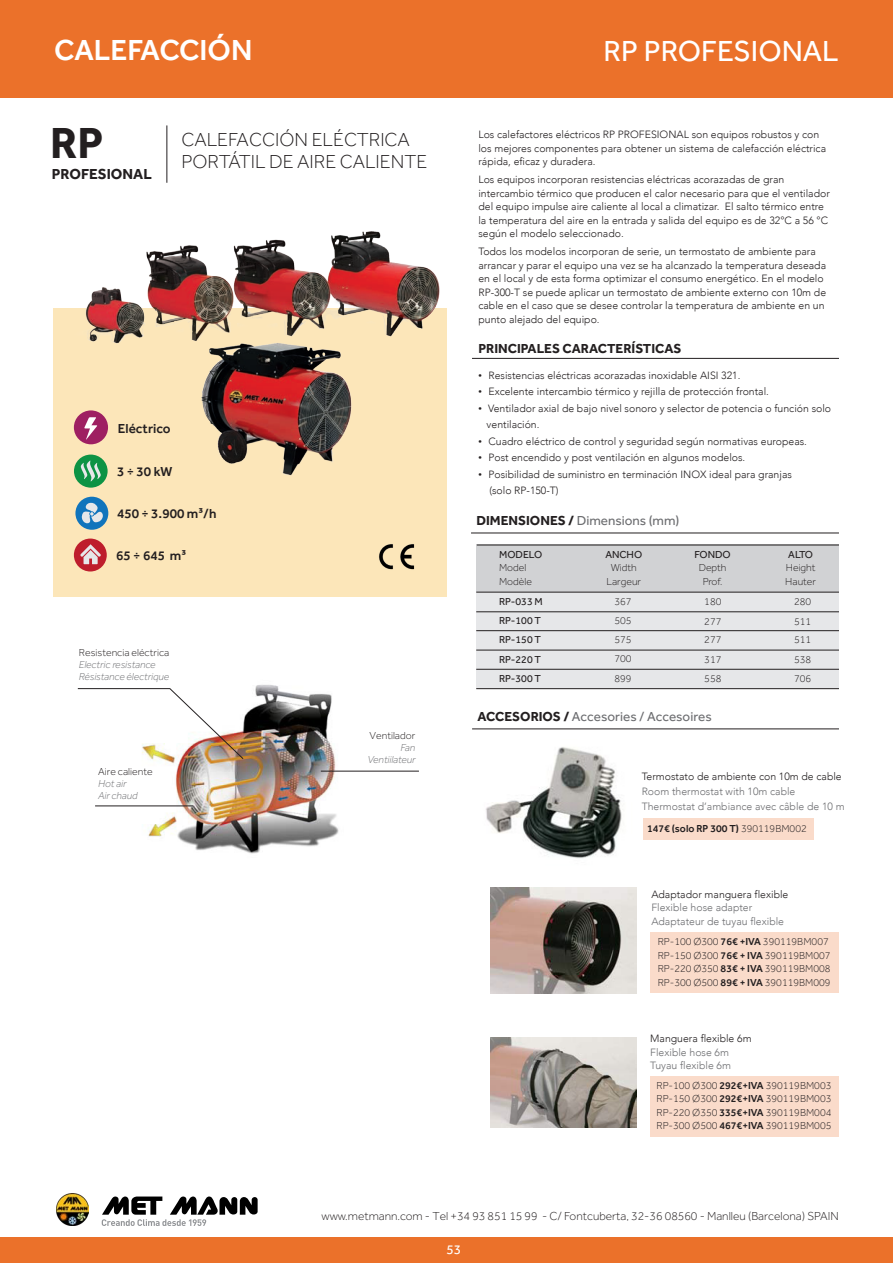
<style>
.page{position:relative;width:893px;height:1263px;background:#fff}
.page>*{position:absolute;margin:0;border:0;box-sizing:border-box;transform-origin:0 0}
.t1{font:700 45px "Effra";color:#231f20}
.t2{font:30px "Effra";color:#fff}
.t3{font:500 30px "Effra";color:#fff}
.t4{font:300 19.5px/22.5px "Effra";color:#231f20}
.t5{font:700 15px "Effra";color:#231f20}
.t6{font:13.5px "Effra";color:#6c6d70}
.t7{font:500 13.5px "Effra";color:#231f20}
.t8{font:700 13.5px "Effra";color:#231f20}
.t9{font:13.5px "Effra";color:#fff}
.t10{font:300 12px "Effra";color:#231f20}
.t11{font:300 10.5px/13.5px "Avenir";color:#231f20}
.t12{font:300 10.5px/13.5px "Effra";color:#231f20}
.t13{font:300 10.5px "Avenir";color:#6c6d70}
.t14{font:italic 300 10.5px/12px "Effra";color:#6c6d70}
.t15{font:10.5px "Effra";color:#231f20}
.t16{font:500 10.5px "Effra";color:#231f20}
.s1{font-family:"Effra";font-size:12px}
.s2{font-weight:700;color:#231f20}
.s3{font-weight:300}
.s4{font-weight:500}
</style>
<div class="page">
<div style="left:0;top:1238px;width:893px;height:25px;background:#eb712a"></div>
<div style="left:0;top:0;width:893px;height:98px;background:#eb712a"></div>
<svg style="left:102px;top:1196px;width:156px;height:30px"></svg>
<img style="left:56px;top:1193px;width:33px;height:33px">
<div style="left:650px;top:1076px;width:189px;height:60px;background:#fadbca"></div>
<div style="left:650px;top:932px;width:189px;height:61px;background:#fadbca"></div>
<div style="left:643px;top:819px;width:170px;height:21px;background:#fadbca"></div>
<div style="left:53px;top:308px;width:393px;height:289px;background:#fce6b9"></div>
<hr style="left:166px;top:125px;width:1px;height:58px;background:#231f20">
<img style="left:73px;top:231px;width:374px;height:247px">
<img style="left:485px;top:747px;width:137px;height:112px">
<img style="left:490px;top:1037px;width:146px;height:91px">
<img style="left:490px;top:887px;width:146px;height:106px">
<div style="left:74px;top:410px;width:34px;height:34px;background:#9e1f62;border-radius:50%"></div>
<svg style="left:84px;top:417px;width:13px;height:23px"></svg>
<div style="left:75px;top:497px;width:33px;height:33px;background:#1074bc;border-radius:50%"></div>
<svg style="left:81px;top:502px;width:22px;height:22px"></svg>
<div style="left:74px;top:455px;width:34px;height:33px;background:#0d9344;border-radius:50%"></div>
<svg style="left:81px;top:460px;width:20px;height:22px"></svg>
<hr style="left:472px;top:358px;width:367px;height:1px;background:#231f20">
<div style="left:74px;top:538px;width:33px;height:33px;background:#be1d2c;border-radius:50%"></div>
<svg style="left:80px;top:544px;width:21px;height:20px"></svg>
<hr style="left:472px;top:729px;width:367px;height:1px;background:#231f20">
<div style="left:476px;top:545px;width:363px;height:47px;background:#d1d2d4"></div>
<div style="left:476px;top:592px;width:363px;height:97px;background:#e6e7e9"></div>
<hr style="left:476px;top:592px;width:363px;height:1px;background:#231f20">
<hr style="left:476px;top:611px;width:363px;height:1px;background:#231f20">
<hr style="left:476px;top:650px;width:363px;height:1px;background:#231f20">
<hr style="left:476px;top:688px;width:363px;height:1px;background:#231f20">
<hr style="left:476px;top:630px;width:363px;height:1px;background:#231f20">
<hr style="left:476px;top:669px;width:363px;height:1px;background:#231f20">
<hr style="left:477px;top:545px;width:362px;height:1px;background:#231f20">
<hr style="left:471px;top:533px;width:368px;height:1px;background:#231f20">
<img style="left:95px;top:684px;width:307px;height:170px">
<hr style="left:95px;top:806px;width:98px;height:1px;background:#231f20">
<hr style="left:321px;top:771px;width:98px;height:1px;background:#231f20">
<img style="left:77px;top:688px;width:167px;height:71px">
<img style="left:379px;top:544px;width:36px;height:26px">
<h2 class="t3" style="left:54px;top:32px;width:200px">CALEFACCIÓN</h2>
<h2 class="t2" style="left:604px;top:34px;width:237px">RP PROFESIONAL</h2>
<p class="t1" style="left:50px;top:116px;width:55px">RP</p>
<p class="t4" style="left:181px;top:128px;width:247px">CALEFACCIÓN ELÉCTRICA<br>PORTÁTIL DE AIRE CALIENTE</p>
<p class="t11" style="left:478px;top:128px;width:349px">Los calefactores eléctricos RP PROFESIONAL son equipos robustos y con los mejores componentes para obtener un sistema de calefacción eléctrica rápida, eficaz y duradera.</p>
<p class="t11" style="left:478px;top:173px;width:353px">Los equipos incorporan resistencias eléctricas acorazadas de gran intercambio térmico que producen el calor necesario para que el ventilador del equipo impulse aire caliente al local a climatizar. El salto térmico entre la temperatura del aire en la entrada y salida del equipo es de 32°C a 56 °C según el modelo seleccionado.</p>
<p class="t11" style="left:478px;top:245px;width:349px">Todos los modelos incorporan de serie, un termostato de ambiente para arrancar y parar el equipo una vez se ha alcanzado la temperatura deseada en el local y de esta forma optimizar el consumo energético. En el modelo RP-300-T se puede aplicar un termostato de ambiente externo con 10m de cable en el caso que se desee controlar la temperatura de ambiente en un punto alejado del equipo.</p>
<h3 class="t5" style="left:52px;top:165px;width:101px">PROFESIONAL</h3>
<p class="t7" style="left:118px;top:420px;width:54px">Eléctrico</p>
<p class="t7" style="left:117px;top:463px;width:57px">3 ÷ 30 kW</p>
<p class="t7" style="left:117px;top:505px;width:101px">450 ÷ 3.900 m3/h</p>
<p class="t7" style="left:116px;top:547px;width:72px">65 ÷ 645 m3</p>
<p class="t12" style="left:79px;top:646px;width:92px">Resistencia eléctrica</p>
<p class="t14" style="left:79px;top:659px;width:92px">Electric resistance<br>Résistance électrique</p>
<p class="t12" style="left:98px;top:765px;width:56px">Aire caliente</p>
<p class="t14" style="left:98px;top:777px;width:41px">Hot air<br>Air chaud</p>
<p class="t8" style="left:478px;top:340px;width:205px">PRINCIPALES CARACTERÍSTICAS</p>
<p class="t11" style="left:478px;top:369px;width:264px"><span class="s1">•</span> Resistencias eléctricas acorazadas inoxidable AISI 321.</p>
<p class="t11" style="left:478px;top:385px;width:292px"><span class="s1">•</span> Excelente intercambio térmico y rejilla de protección frontal.</p>
<p class="t11" style="left:478px;top:402px;width:354px"><span class="s1">•</span> Ventilador axial de bajo nivel sonoro y selector de potencia o función solo</p>
<p class="t11" style="left:487px;top:418px;width:54px">ventilación.</p>
<p class="t11" style="left:478px;top:435px;width:330px"><span class="s1">•</span> Cuadro eléctrico de control y seguridad según normativas europeas.</p>
<p class="t11" style="left:478px;top:451px;width:269px"><span class="s1">•</span> Post encendido y post ventilación en algunos modelos.</p>
<p class="t11" style="left:478px;top:468px;width:315px"><span class="s1">•</span> Posibilidad de suministro en terminación INOX ideal para granjas</p>
<p class="t11" style="left:489px;top:484px;width:71px">(solo RP-150-T)</p>
<p class="t12" style="left:369px;top:728px;width:47px">Ventilador</p>
<p class="t14" style="left:368px;top:741px;width:49px;text-align:right">Fan<br>Ventiilateur</p>
<p class="t6" style="left:476px;top:513px;width:205px"><span class="s2">DIMENSIONES /</span> Dimensions (mm)</p>
<p class="t15" style="left:499px;top:548px;width:45px">MODELO</p>
<p class="t12" style="left:499px;top:561px;width:34px">Model<br>Modèle</p>
<p class="t15" style="left:499px;top:595px;width:45px">RP-033 M</p>
<p class="t15" style="left:499px;top:634px;width:44px">RP-150 T</p>
<p class="t15" style="left:499px;top:672px;width:44px">RP-300 T</p>
<p class="t15" style="left:499px;top:614px;width:44px">RP-100 T</p>
<p class="t15" style="left:499px;top:653px;width:44px">RP-220 T</p>
<p class="t15" style="left:605px;top:548px;width:38px">ANCHO</p>
<p class="t12" style="left:606px;top:561px;width:36px;text-align:center">Width<br>Largeur</p>
<p class="t12" style="left:614px;top:595px;width:19px">367</p>
<p class="t12" style="left:614px;top:633px;width:19px">575</p>
<p class="t12" style="left:614px;top:672px;width:19px">899</p>
<p class="t12" style="left:614px;top:613px;width:19px">505</p>
<p class="t12" style="left:614px;top:652px;width:19px">700</p>
<p class="t15" style="left:694px;top:548px;width:38px">FONDO</p>
<p class="t12" style="left:699px;top:561px;width:29px;text-align:center">Depth<br>Prof.</p>
<p class="t12" style="left:704px;top:595px;width:19px">180</p>
<p class="t12" style="left:704px;top:633px;width:19px">277</p>
<p class="t12" style="left:704px;top:672px;width:19px">558</p>
<p class="t12" style="left:704px;top:614px;width:19px">277</p>
<p class="t12" style="left:704px;top:653px;width:19px">317</p>
<p class="t6" style="left:477px;top:709px;width:236px"><span class="s2">ACCESORIOS /</span> Accesories / Accesoires</p>
<p class="t15" style="left:788px;top:548px;width:26px">ALTO</p>
<p class="t12" style="left:785px;top:561px;width:32px">Height<br>Hauter</p>
<p class="t12" style="left:794px;top:595px;width:19px">280</p>
<p class="t12" style="left:794px;top:633px;width:19px">511</p>
<p class="t12" style="left:794px;top:672px;width:19px">706</p>
<p class="t12" style="left:794px;top:614px;width:19px">511</p>
<p class="t12" style="left:794px;top:653px;width:19px">538</p>
<p class="t11" style="left:642px;top:769px;width:202px">Termostato de ambiente con 10m de cable</p>
<p class="t13" style="left:642px;top:785px;width:155px">Room thermostat with 10m cable</p>
<p class="t13" style="left:642px;top:800px;width:204px">Thermostat d’ambiance avec câble de 10 m</p>
<p class="t16" style="left:647px;top:822px;width:161px">147€ (solo RP 300 T) <span class="s3">390119BM002</span></p>
<p class="t11" style="left:651px;top:887px;width:139px">Adaptador manguera flexible</p>
<p class="t13" style="left:651px;top:901px;width:102px">Flexible hose adapter</p>
<p class="t13" style="left:651px;top:915px;width:134px">Adaptateur de tuyau flexible</p>
<p class="t12" style="left:658px;top:935px;width:174px">RP-100 Ø300 <span class="s4">76€ +IVA</span> 390119BM007<br>RP-150 Ø300 <span class="s4">76€ + IVA</span> 390119BM007<br>RP-220 Ø350 <span class="s4">83€ + IVA</span> 390119BM008<br>RP-300 Ø500 <span class="s4">89€ + IVA</span> 390119BM009</p>
<p class="t11" style="left:650px;top:1032px;width:103px">Manguera flexible 6m</p>
<p class="t13" style="left:650px;top:1046px;width:80px">Flexible hose 6m</p>
<p class="t13" style="left:650px;top:1059px;width:82px">Tuyau flexible 6m</p>
<p class="t12" style="left:657px;top:1078px;width:176px;text-align:justify">RP-100 Ø300 <span class="s4">292€+IVA</span> 390119BM003<br>RP-150 Ø300 <span class="s4">292€+IVA</span> 390119BM003<br>RP-220 Ø350 <span class="s4">335€+IVA</span> 390119BM004<br>RP-300 Ø500 <span class="s4">467€+IVA</span> 390119BM005</p>
<p class="t10" style="left:322px;top:1209px;width:519px">www.metmann.com - Tel +34 93 851 15 99 - C/ Fontcuberta, 32-36 08560 - Manlleu (Barcelona) SPAIN</p>
<p class="t9" style="left:446px;top:1241px;width:16px">53</p>
</div>
